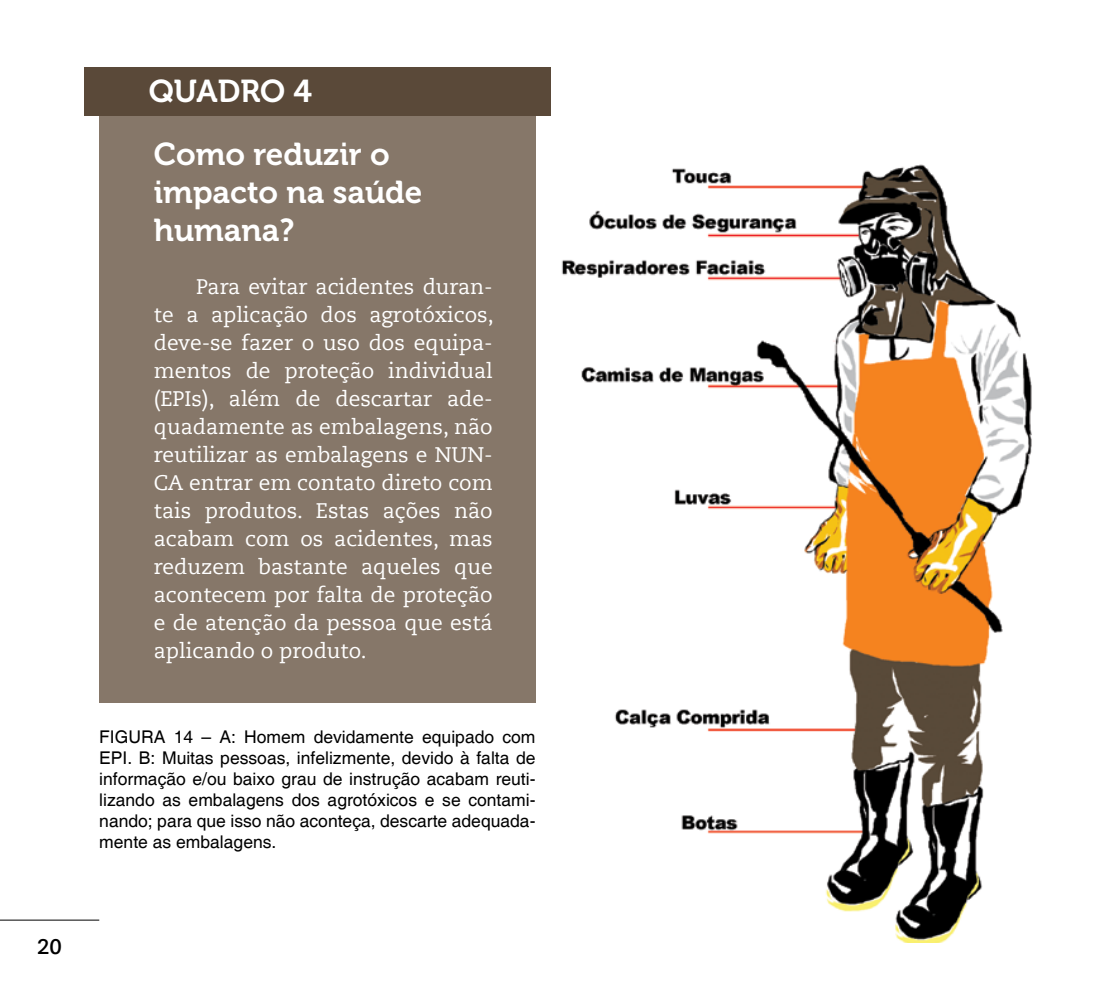
<style>
.page{position:relative;width:1117px;height:993px;background:#fff}
.page>*{position:absolute;margin:0;border:0;box-sizing:border-box;transform-origin:0 0}
.t1{font:31.5px/37.8px "Museo 700";color:#fff}
.t2{font:21px/28px "Caecilia LT Std";color:#fff;text-align:justify}
.t3{font:700 21px "Caecilia LT Std";color:#000}
.t4{font:17.5px/21px "Helvetica";color:#000;text-align:justify}
</style>
<div class="page">
<hr style="left:0;top:919px;width:99px;height:1px;background:#000">
<div style="left:99px;top:79px;width:437px;height:623px;background:#867769"></div>
<img style="left:561px;top:164px;width:471px;height:777px">
<div style="left:84px;top:67px;width:467px;height:49px;background:#5a4939"></div>
<p class="t3" style="left:37px;top:934px;width:26px">20</p>
<h1 class="t1" style="left:149px;top:73px;width:165px">QUADRO 4</h1>
<h1 class="t1" style="left:154px;top:136px;width:270px">Como reduzir o impacto na saúde humana?</h1>
<p class="t2" style="left:154px;top:273px;width:341px;text-indent:42px">Para evitar acidentes duran&shy;te a aplicação dos agrotóxicos, deve-se fazer o uso dos equipa&shy;mentos de proteção individual (EPIs), além de descartar ade&shy;quadamente as embalagens, não reutilizar as embalagens e NUN-CA entrar em contato direto com tais produtos. Estas ações não acabam com os acidentes, mas reduzem bastante aqueles que acontecem por falta de proteção e de atenção da pessoa que está aplicando o produto.</p>
<p class="t4" style="left:99px;top:726px;width:437px">Figura 14 – A: Homem devidamente equipado com EPI . B: Muitas pessoas, infelizmente, devido à falta de informação e/ou baixo grau de instrução acabam reuti&shy;lizando as embalagens dos agrotóxicos e se contami&shy;nando; para que isso não aconteça, descarte adequada&shy;mente as embalagens.</p>
</div>
